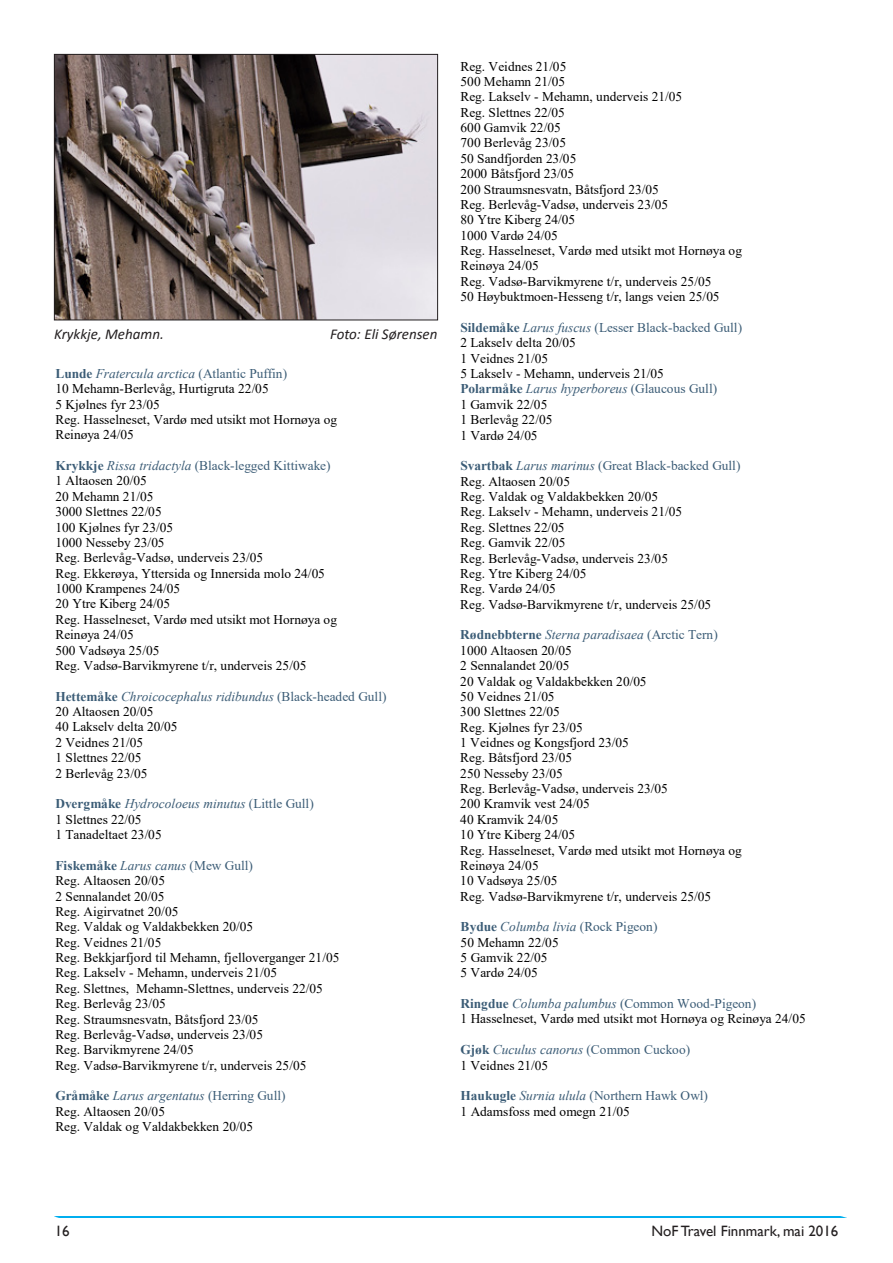
<style>
.page{position:relative;width:893px;height:1263px;background:#fff}
.page>*{position:absolute;margin:0;border:0;box-sizing:border-box;transform-origin:0 0}
.t1{font:italic 15px "Calibri";color:#231f20}
.t2{font:15px "Gill Sans";color:#231f20}
.t3{font:13.35px/15.3px "Times New Roman";color:#000}
.t4{font:italic 13.35px/15.5px "Times New Roman";letter-spacing:.005em;color:#3b5c76}
.s1{font-weight:700;color:#3b5c76}
.s2{font-style:italic;color:#3b5c76}
.s3{color:#3b5c76}
.s4{font-weight:700;font-style:normal}
.s5{font-style:normal}
.s6{font-style:normal;color:#000}
</style>
<div class="page">
<img style="left:56px;top:56px;width:380px;height:262px">
<div style="left:54px;top:54px;width:384px;height:266px;border:1px solid #231f20"></div>
<hr style="left:55px;top:1216px;width:791px;height:2px;background:#00aeef">
<p class="t1" style="left:54px;top:323px;width:111px">Krykkje, Mehamn.</p>
<p class="t1" style="left:330px;top:323px;width:109px">Foto: Eli Sørensen</p>
<p class="t3" style="left:55px;top:365px;width:283px"><span class="s1">Lunde</span> <span class="s2">Fratercula arctica</span> <span class="s3">(Atlantic Puffin)<br></span>10 Mehamn-Berlevåg, Hurtigruta 22/05<br>5 Kjølnes fyr 23/05<br>Reg. Hasselneset, Vardø med utsikt mot Hornøya og Reinøya 24/05</p>
<p class="t3" style="left:55px;top:457px;width:283px"><span class="s1">Krykkje</span> <span class="s2">Rissa tridactyla</span> <span class="s3">(Black-legged Kittiwake)<br></span>1 Altaosen 20/05<br>20 Mehamn 21/05<br>3000 Slettnes 22/05<br>100 Kjølnes fyr 23/05<br>1000 Nesseby 23/05<br>Reg. Berlevåg-Vadsø, underveis 23/05<br>Reg. Ekkerøya, Yttersida og Innersida molo 24/05<br>1000 Krampenes 24/05<br>20 Ytre Kiberg 24/05<br>Reg. Hasselneset, Vardø med utsikt mot Hornøya og<br>Reinøya 24/05<br>500 Vadsøya 25/05<br>Reg. Vadsø-Barvikmyrene t/r, underveis 25/05</p>
<p class="t3" style="left:55px;top:688px;width:333px"><span class="s1">Hettemåke</span> <span class="s2">Chroicocephalus ridibundus</span> <span class="s3">(Black-headed Gull)<br></span>20 Altaosen 20/05<br>40 Lakselv delta 20/05<br>2 Veidnes 21/05<br>1 Slettnes 22/05<br>2 Berlevåg 23/05</p>
<p class="t3" style="left:55px;top:796px;width:260px"><span class="s1">Dvergmåke</span> <span class="s2">Hydrocoloeus minutus</span> <span class="s3">(Little Gull)<br></span>1 Slettnes 22/05<br>1 Tanadeltaet 23/05</p>
<p class="t3" style="left:55px;top:857px;width:286px"><span class="s1">Fiskemåke</span> <span class="s2">Larus canus</span> <span class="s3">(Mew Gull)<br></span>Reg. Altaosen 20/05<br>2 Sennalandet 20/05<br>Reg. Aigirvatnet 20/05<br>Reg. Valdak og Valdakbekken 20/05<br>Reg. Veidnes 21/05<br>Reg. Bekkjarfjord til Mehamn, fjelloverganger 21/05<br>Reg. Lakselv - Mehamn, underveis 21/05<br>Reg. Slettnes, Mehamn-Slettnes, underveis 22/05<br>Reg. Berlevåg 23/05<br>Reg. Straumsnesvatn, Båtsfjord 23/05<br>Reg. Berlevåg-Vadsø, underveis 23/05<br>Reg. Barvikmyrene 24/05<br>Reg. Vadsø-Barvikmyrene t/r, underveis 25/05</p>
<p class="t3" style="left:55px;top:1088px;width:232px"><span class="s1">Gråmåke</span> <span class="s2">Larus argentatus</span> <span class="s3">(Herring Gull)<br></span>Reg. Altaosen 20/05<br>Reg. Valdak og Valdakbekken 20/05</p>
<p class="t3" style="left:460px;top:58px;width:283px">Reg. Veidnes 21/05<br>500 Mehamn 21/05<br>Reg. Lakselv - Mehamn, underveis 21/05<br>Reg. Slettnes 22/05<br>600 Gamvik 22/05<br>700 Berlevåg 23/05<br>50 Sandfjorden 23/05<br>2000 Båtsfjord 23/05<br>200 Straumsnesvatn, Båtsfjord 23/05<br>Reg. Berlevåg-Vadsø, underveis 23/05<br>80 Ytre Kiberg 24/05<br>1000 Vardø 24/05<br>Reg. Hasselneset, Vardø med utsikt mot Hornøya og<br>Reinøya 24/05<br>Reg. Vadsø-Barvikmyrene t/r, underveis 25/05<br>50 Høybuktmoen-Hesseng t/r, langs veien 25/05</p>
<p class="t3" style="left:460px;top:319px;width:283px"><span class="s1">Sildemåke</span> <span class="s2">Larus fuscus</span> <span class="s3">(Lesser Black-backed Gull)<br></span>2 Lakselv delta 20/05<br>1 Veidnes 21/05<br>5 Lakselv - Mehamn, underveis 21/05<br><span class="s1">Polarmåke</span> <span class="s2">Larus hyperboreus</span> <span class="s3">(Glaucous Gull)<br></span>1 Gamvik 22/05<br>1 Berlevåg 22/05<br>1 Vardø 24/05</p>
<p class="t3" style="left:460px;top:458px;width:282px"><span class="s1">Svartbak</span> <span class="s2">Larus marinus</span> <span class="s3">(Great Black-backed Gull)<br></span>Reg. Altaosen 20/05<br>Reg. Valdak og Valdakbekken 20/05<br>Reg. Lakselv - Mehamn, underveis 21/05<br>Reg. Slettnes 22/05<br>Reg. Gamvik 22/05<br>Reg. Berlevåg-Vadsø, underveis 23/05<br>Reg. Ytre Kiberg 24/05<br>Reg. Vardø 24/05<br>Reg. Vadsø-Barvikmyrene t/r, underveis 25/05</p>
<p class="t3" style="left:460px;top:627px;width:283px"><span class="s1">Rødnebbterne</span> <span class="s2">Sterna paradisaea</span> <span class="s3">(Arctic Tern)<br></span>1000 Altaosen 20/05<br>2 Sennalandet 20/05<br>20 Valdak og Valdakbekken 20/05<br>50 Veidnes 21/05<br>300 Slettnes 22/05<br>Reg. Kjølnes fyr 23/05<br>1 Veidnes og Kongsfjord 23/05<br>Reg. Båtsfjord 23/05<br>250 Nesseby 23/05<br>Reg. Berlevåg-Vadsø, underveis 23/05<br>200 Kramvik vest 24/05<br>40 Kramvik 24/05<br>10 Ytre Kiberg 24/05<br>Reg. Hasselneset, Vardø med utsikt mot Hornøya og<br>Reinøya 24/05<br>10 Vadsøya 25/05<br>Reg. Vadsø-Barvikmyrene t/r, underveis 25/05</p>
<p class="t3" style="left:461px;top:918px;width:198px"><span class="s1">Bydue</span> <span class="s2">Columba livia</span> <span class="s3">(Rock Pigeon)<br></span>50 Mehamn 22/05<br>5 Gamvik 22/05<br>5 Vardø 24/05</p>
<p class="t3" style="left:461px;top:995px;width:347px"><span class="s1">Ringdue</span> <span class="s2">Columba palumbus</span> <span class="s3">(Common Wood-Pigeon)<br></span>1 Hasselneset, Vardø med utsikt mot Hornøya og Reinøya 24/05</p>
<p class="t4" style="left:460px;top:1041px;width:231px"><span class="s4">Gjøk</span> Cuculus canorus <span class="s5">(Common Cuckoo)<br></span><span class="s6">1 Veidnes 21/05</span></p>
<p class="t3" style="left:460px;top:1088px;width:249px"><span class="s1">Haukugle</span> <span class="s2">Surnia ulula</span> <span class="s3">(Northern Hawk Owl)<br></span>1 Adamsfoss med omegn 21/05</p>
<p class="t2" style="left:55px;top:1223px;width:16px">16</p>
<p class="t2" style="left:651px;top:1223px;width:189px">NoF Travel Finnmark, mai 2016</p>
</div>
